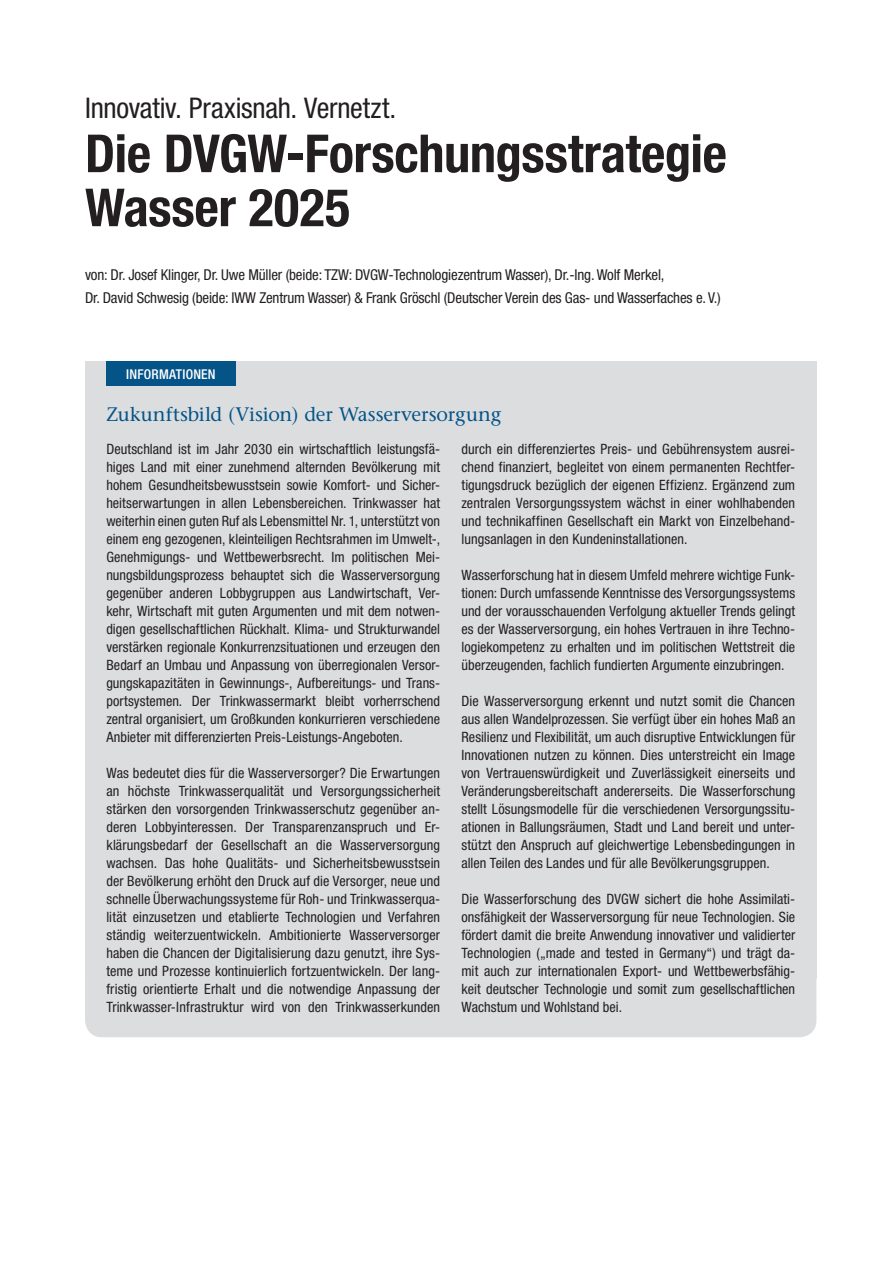
<style>
.page{position:relative;width:893px;height:1263px;background:#fff}
.page>*{position:absolute;margin:0;border:0;box-sizing:border-box;transform-origin:0 0}
.t1{font:700 condensed 52.5px/54px "Helvetica Neue LT Std";letter-spacing:-.005em;color:#231f20}
.t2{font:condensed 28.5px "Helvetica Neue LT Std";letter-spacing:-.005em;color:#231f20}
.t3{font:19.5px "Stone Serif";letter-spacing:-.005em;color:#045488}
.t4{font:condensed 15px/22.5px "Helvetica Neue LT Std";letter-spacing:-.01em;color:#231f20}
.t5{font:condensed 14.25px/18px "Helvetica Neue LT Std";letter-spacing:.005em;color:#231f20;text-align:justify}
.t6{font:500 condensed 13.5px "Helvetica Neue LT Std";letter-spacing:.015em;color:#fff}
</style>
<div class="page">
<div style="left:85px;top:361px;width:731px;height:617px;background:#dcdddf"></div>
<div style="left:85px;top:920px;width:731px;height:117px;background:#dcdddf;border-radius:17px"></div>
<div style="left:106px;top:361px;width:130px;height:25px;background:#045488"></div>
<h2 class="t2" style="left:85px;top:92px;width:313px">Innovativ. Praxisnah. Vernetzt.</h2>
<h1 class="t1" style="left:85px;top:126px;width:643px">Die DVGW-Forschungsstrategie<br>Wasser 2025</h1>
<p class="t4" style="left:85px;top:264px;width:637px">von: Dr. Josef Klinger, Dr. Uwe Müller (beide: TZW: DVGW-Technologiezentrum Wasser), Dr.-Ing. Wolf Merkel,<br>Dr. David Schwesig (beide: IWW Zentrum Wasser) &amp; Frank Gröschl (Deutscher Verein des Gas- und Wasserfaches e. V.)</p>
<p class="t6" style="left:126px;top:366px;width:91px">INFORMATIONEN</p>
<h3 class="t3" style="left:106px;top:402px;width:396px">Zukunftsbild (Vision) der Wasserversorgung</h3>
<p class="t5" style="left:106px;top:439px;width:335px">Deutschland ist im Jahr 2030 ein wirtschaftlich leistungsfä&shy;higes Land mit einer zunehmend alternden Bevölkerung mit hohem Gesundheitsbewusstsein sowie Komfort- und Sicher&shy;heitserwartungen in allen Lebensbereichen. Trinkwasser hat weiterhin einen guten Ruf als Lebensmittel Nr. 1, unterstützt von einem eng gezogenen, kleinteiligen Rechtsrahmen im Umwelt-, Genehmigungs- und Wettbewerbsrecht. Im politischen Mei&shy;nungsbildungsprozess behauptet sich die Wasserversorgung gegenüber anderen Lobbygruppen aus Landwirtschaft, Ver&shy;kehr, Wirtschaft mit guten Argumenten und mit dem notwen&shy;digen gesellschaftlichen Rückhalt. Klima- und Strukturwandel verstärken regionale Konkurrenzsituationen und erzeugen den Bedarf an Umbau und Anpassung von überregionalen Versor&shy;gungskapazitäten in Gewinnungs-, Aufbereitungs- und Trans&shy;portsystemen. Der Trinkwassermarkt bleibt vorherrschend zentral organisiert, um Großkunden konkurrieren verschiedene Anbieter mit differenzierten Preis-Leistungs-Angeboten.</p>
<p class="t5" style="left:106px;top:763px;width:335px">Was bedeutet dies für die Wasserversorger? Die Erwartungen an höchste Trinkwasserqualität und Versorgungssicherheit stärken den vorsorgenden Trinkwasserschutz gegenüber an&shy;deren Lobbyinteressen. Der Transparenzanspruch und Er&shy;klärungsbedarf der Gesellschaft an die Wasserversorgung wachsen. Das hohe Qualitäts- und Sicherheitsbewusstsein der Bevölkerung erhöht den Druck auf die Versorger, neue und schnelle Überwachungssysteme für Roh- und Trinkwasserqua&shy;lität einzusetzen und etablierte Technologien und Verfahren ständig weiterzuentwickeln. Ambitionierte Wasserversorger haben die Chancen der Digitalisierung dazu genutzt, ihre Sys&shy;teme und Prozesse kontinuierlich fortzuentwickeln. Der lang&shy;fristig orientierte Erhalt und die notwendige Anpassung der Trinkwasser-Infrastruktur wird von den Trinkwasserkunden</p>
<p class="t5" style="left:461px;top:439px;width:335px">durch ein differenziertes Preis- und Gebührensystem ausrei&shy;chend finanziert, begleitet von einem permanenten Rechtfer&shy;tigungsdruck bezüglich der eigenen Effizienz. Ergänzend zum zentralen Versorgungssystem wächst in einer wohlhabenden und technikaffinen Gesellschaft ein Markt von Einzelbehand&shy;lungsanlagen in den Kundeninstallationen.</p>
<p class="t5" style="left:461px;top:565px;width:335px">Wasserforschung hat in diesem Umfeld mehrere wichtige Funk&shy;tionen: Durch umfassende Kenntnisse des Versorgungssystems und der vorausschauenden Verfolgung aktueller Trends gelingt es der Wasserversorgung, ein hohes Vertrauen in ihre Techno&shy;logiekompetenz zu erhalten und im politischen Wettstreit die überzeugenden, fachlich fundierten Argumente einzubringen.</p>
<p class="t5" style="left:461px;top:691px;width:335px">Die Wasserversorgung erkennt und nutzt somit die Chancen aus allen Wandelprozessen. Sie verfügt über ein hohes Maß an Resilienz und Flexibilität, um auch disruptive Entwicklungen für Innovationen nutzen zu können. Dies unterstreicht ein Image von Vertrauenswürdigkeit und Zuverlässigkeit einerseits und Veränderungsbereitschaft andererseits. Die Wasserforschung stellt Lösungsmodelle für die verschiedenen Versorgungssitu&shy;ationen in Ballungsräumen, Stadt und Land bereit und unter&shy;stützt den Anspruch auf gleichwertige Lebensbedingungen in allen Teilen des Landes und für alle Bevölkerungsgruppen.</p>
<p class="t5" style="left:461px;top:889px;width:335px">Die Wasserforschung des DVGW sichert die hohe Assimilati&shy;onsfähigkeit der Wasserversorgung für neue Technologien. Sie fördert damit die breite Anwendung innovativer und validierter Technologien („made and tested in Germany“) und trägt da&shy;mit auch zur internationalen Export- und Wettbewerbsfähig&shy;keit deutscher Technologie und somit zum gesellschaftlichen Wachstum und Wohlstand bei.</p>
</div>
